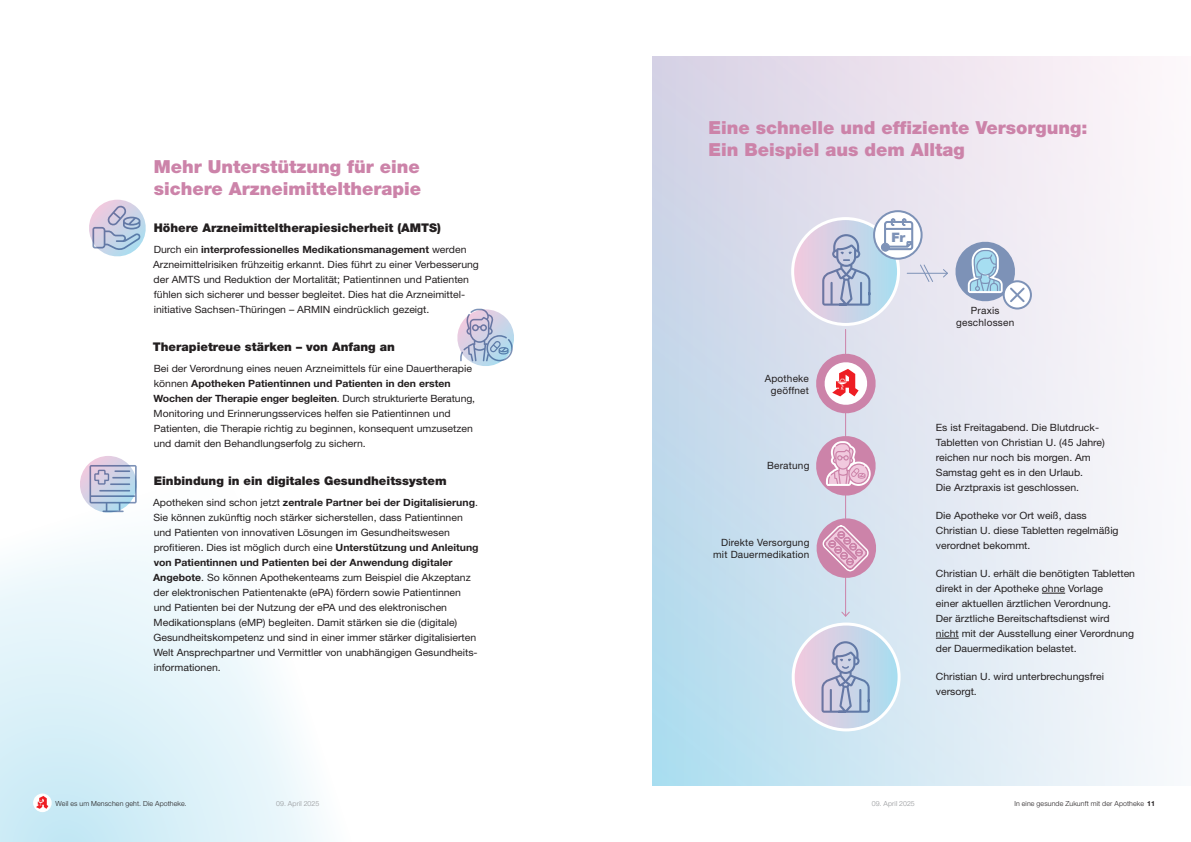
<style>
.page{position:relative;width:1191px;height:842px;background:#fff}
.page>*{position:absolute;margin:0;border:0;box-sizing:border-box;transform-origin:0 0}
.t1{font:900 18px/22px "Helvetica Neue LT Std";color:#cc83a9}
.t2{font:900 13.1px "Helvetica Neue LT Std";color:#7d92b7}
.t3{font:900 12px "Helvetica Neue LT Std";color:#231f20}
.t4{font:10px/15px "Helvetica Neue LT Std";color:#231f20;scale:1.05 1}
.t5{font:10px/12px "Helvetica Neue LT Std";letter-spacing:.02em;color:#231f20;text-align:right}
.t6{font:300 7px "Helvetica Neue LT Std";letter-spacing:.02em;color:#231f20}
.t7{font:300 7px "Helvetica Neue LT Std";letter-spacing:.02em;color:#939598}
.s1{font-weight:700}
</style>
<div class="page">
<svg style="left:652px;top:57px;width:505px;height:728px"></svg>
<hr style="left:845px;top:329px;width:1px;height:287px;background:#cc83a9">
<svg style="left:840px;top:611px;width:10px;height:7px"></svg>
<hr style="left:907px;top:273px;width:40px;height:1px;background:#7d92b7">
<svg style="left:0;top:544px;width:324px;height:298px"></svg>
<svg style="left:792px;top:219px;width:106px;height:105px;background:#d2d4e7"></svg>
<div style="left:791px;top:217px;width:109px;height:109px;border:3px solid #fff;border-radius:50%"></div>
<svg style="left:793px;top:624px;width:106px;height:106px;background:#cfd5e8"></svg>
<div style="left:791px;top:622px;width:109px;height:109px;border:3px solid #fff;border-radius:50%"></div>
<svg style="left:1042px;top:593px;width:23px;height:1px"></svg>
<svg style="left:936px;top:638px;width:22px;height:1px"></svg>
<svg style="left:822px;top:234px;width:48px;height:72px;background:#b2bbd5"></svg>
<svg style="left:821px;top:641px;width:48px;height:72px;background:#b3bbd5"></svg>
<svg style="left:919px;top:264px;width:15px;height:19px"></svg>
<svg style="left:874px;top:211px;width:47px;height:48px"></svg>
<div style="left:873px;top:210px;width:49px;height:50px;border:2px solid #7d92b7;border-radius:50%"></div>
<svg style="left:881px;top:218px;width:32px;height:33px"></svg>
<svg style="left:33px;top:793px;width:19px;height:19px"></svg>
<svg style="left:36px;top:796px;width:12px;height:13px"></svg>
<svg style="left:80px;top:456px;width:57px;height:57px"></svg>
<svg style="left:813px;top:433px;width:65px;height:65px;background:#d9b7cf"></svg>
<svg style="left:813px;top:351px;width:65px;height:65px"></svg>
<svg style="left:457px;top:309px;width:57px;height:57px"></svg>
<svg style="left:89px;top:200px;width:57px;height:57px"></svg>
<svg style="left:1003px;top:281px;width:28px;height:27px"></svg>
<div style="left:1002px;top:280px;width:30px;height:29px;border:2px solid #7d92b7;border-radius:50%"></div>
<svg style="left:942px;top:239px;width:84px;height:65px;background:#bdcade"></svg>
<svg style="left:813px;top:515px;width:66px;height:66px;background:#d4b1cb"></svg>
<h1 class="t1" style="left:154px;top:156px;width:269px">Mehr Unterstützung für eine sichere Arzneimitteltherapie</h1>
<p class="t3" style="left:154px;top:221px;width:289px">Höhere Arzneimitteltherapiesicherheit (AMTS)</p>
<p class="t4" style="left:153px;top:242px;width:312px">Durch ein <span class="s1">interprofessionelles Medikationsmanagement</span> werden Arzneimittelrisiken frühzeitig erkannt. Dies führt zu einer Verbesserung der AMTS und Reduktion der Mortalität; Patientinnen und Patienten fühlen sich sicherer und besser begleitet. Dies hat die Arzneimittel&shy;initiative Sachsen-Thüringen – ARMIN eindrücklich gezeigt.</p>
<p class="t3" style="left:153px;top:340px;width:244px">Therapietreue stärken – von Anfang an</p>
<p class="t4" style="left:154px;top:361px;width:308px">Bei der Verordnung eines neuen Arzneimittels für eine Dauertherapie können <span class="s1">Apotheken Patientinnen und Patienten in den ersten Wochen der Therapie enger begleiten</span>. Durch strukturierte Beratung, Monitoring und Erinnerungsservices helfen sie Patientinnen und Patienten, die Therapie richtig zu beginnen, konsequent umzusetzen und damit den Behandlungserfolg zu sichern.</p>
<p class="t3" style="left:154px;top:474px;width:294px">Einbindung in ein digitales Gesundheitssystem</p>
<p class="t4" style="left:153px;top:495px;width:311px">Apotheken sind schon jetzt <span class="s1">zentrale Partner bei der Digitalisierung</span>.<br>Sie können zukünftig noch stärker sicherstellen, dass Patientinnen und Patienten von innovativen Lösungen im Gesundheitswesen profitieren. Dies ist möglich durch eine <span class="s1">Unterstützung und Anleitung von Patientinnen und Patienten bei der Anwendung digitaler Angebote</span>. So können Apothekenteams zum Beispiel die Akzeptanz der elektronischen Patientenakte (ePA) fördern sowie Patientinnen und Patienten bei der Nutzung der ePA und des elektronischen Medikationsplans (eMP) begleiten. Damit stärken sie die (digitale)<br>Gesundheitskompetenz und sind in einer immer stärker digitalisierten Welt Ansprechpartner und Vermittler von unabhängigen Gesundheits&shy;informationen.</p>
<h1 class="t1" style="left:708px;top:117px;width:380px">Eine schnelle und effiziente Versorgung:<br>Ein Beispiel aus dem Alltag</h1>
<p class="t5" style="left:765px;top:372px;width:46px">Apotheke geöffnet</p>
<p class="t5" style="left:767px;top:460px;width:44px">Beratung</p>
<p class="t5" style="left:713px;top:536px;width:98px">Direkte Versorgung mit Dauermedikation</p>
<h2 class="t2" style="left:891px;top:230px;width:16px">Fr</h2>
<p class="t5" style="left:956px;top:305px;width:59px;text-align:center">Praxis geschlossen</p>
<p class="t4" style="left:936px;top:420px;width:162px">Es ist Freitagabend. Die Blutdruck-Tabletten von Christian U. (45 Jahre) reichen nur noch bis morgen. Am Samstag geht es in den Urlaub.<br>Die Arztpraxis ist geschlossen.</p>
<p class="t4" style="left:936px;top:508px;width:175px">Die Apotheke vor Ort weiß, dass<br>Christian U. diese Tabletten regelmäßig verordnet bekommt.</p>
<p class="t4" style="left:936px;top:566px;width:191px">Christian U. erhält die benötigten Tabletten direkt in der Apotheke ohne Vorlage<br>einer aktuellen ärztlichen Verordnung.<br>Der ärztliche Bereitschaftsdienst wird<br>nicht mit der Ausstellung einer Verordnung der Dauermedikation belastet.</p>
<p class="t4" style="left:936px;top:669px;width:162px">Christian U. wird unterbrechungsfrei versorgt.</p>
<p class="t6" style="left:56px;top:799px;width:133px">Weil es um Menschen geht. Die Apotheke.</p>
<p class="t6" style="left:1014px;top:799px;width:142px">In eine gesunde Zukunft mit der Apotheke <span class="s1">11</span></p>
<p class="t7" style="left:276px;top:799px;width:45px">09. April 2025</p>
<p class="t7" style="left:871px;top:799px;width:45px">09. April 2025</p>
</div>
